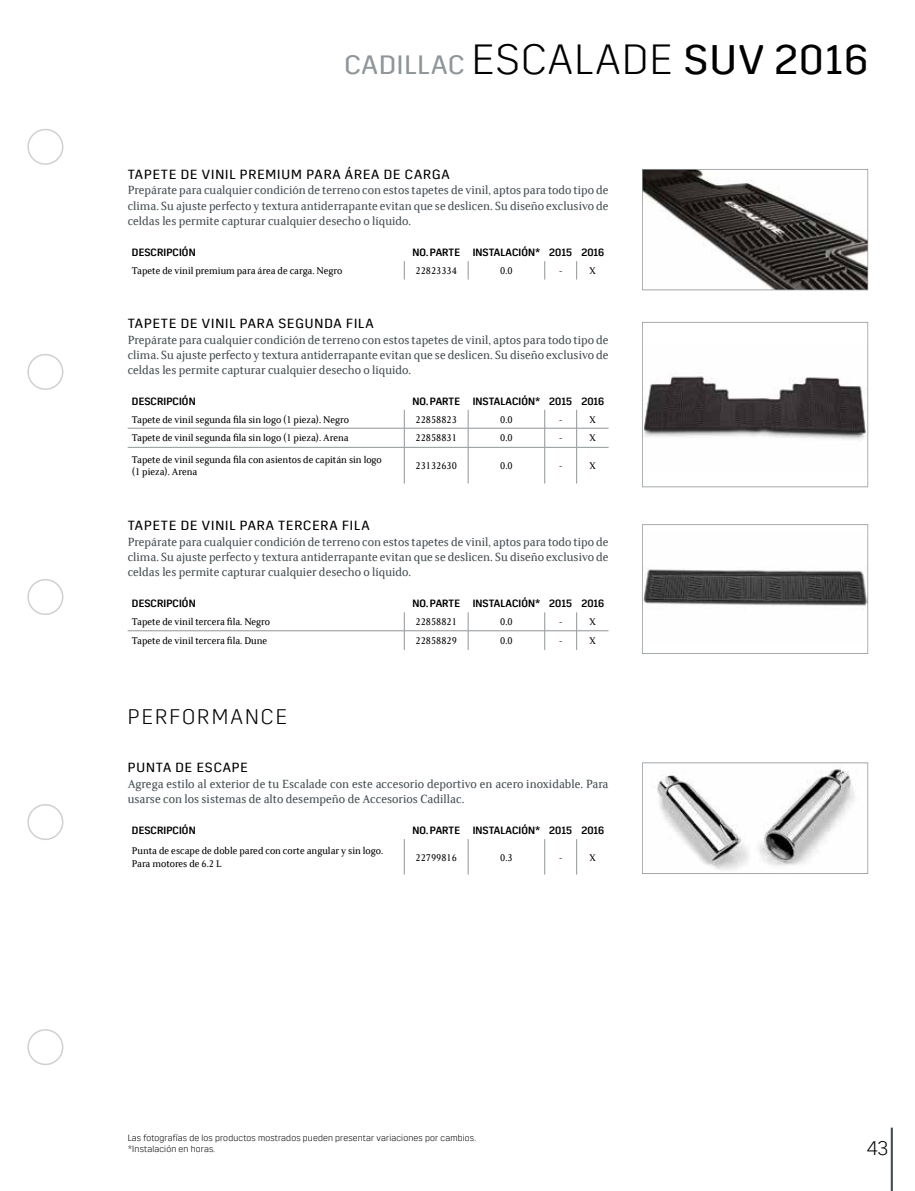
<style>
.page{position:relative;width:915px;height:1191px;background:#fff}
.page>*{position:absolute;margin:0;border:0;box-sizing:border-box;transform-origin:0 0}
.t1{font:27px "Cadillac Sans A";letter-spacing:.035em;color:#8f9598}
.t2{font:300 21px "Cadillac Sans A";letter-spacing:.1em;color:#000}
.t3{font:300 19.5px "Cadillac Sans A";color:#000}
.t4{font:13.5px "Cadillac Sans A";letter-spacing:.07em;color:#000}
.t5{font:12.75px/15.3px "Cadillac Serif";color:#454d51;text-align:justify}
.t6{font:10.5px/12.6px "Cadillac Serif";color:#000}
.t7{font:500 10.5px "Cadillac Sans A";letter-spacing:.01em;color:#000}
.t8{font:300 9px/10.5px "Cadillac Sans A";letter-spacing:.02em;color:#000}
.s1{font-weight:300;font-size:42px;color:#000}
.s2{font-size:42px;color:#000}
</style>
<div class="page">
<svg style="left:403px;top:261px;width:2px;height:18px"></svg>
<svg style="left:467px;top:261px;width:1px;height:18px"></svg>
<svg style="left:544px;top:261px;width:1px;height:18px"></svg>
<svg style="left:576px;top:261px;width:1px;height:18px"></svg>
<hr style="left:128px;top:428px;width:276px;height:1px;background:#8f9598">
<hr style="left:404px;top:428px;width:64px;height:1px;background:#8f9598">
<svg style="left:403px;top:409px;width:2px;height:38px"></svg>
<hr style="left:468px;top:428px;width:76px;height:1px;background:#8f9598">
<svg style="left:467px;top:410px;width:1px;height:37px"></svg>
<hr style="left:544px;top:428px;width:32px;height:1px;background:#8f9598">
<svg style="left:544px;top:409px;width:1px;height:38px"></svg>
<hr style="left:576px;top:428px;width:32px;height:1px;background:#8f9598">
<svg style="left:576px;top:409px;width:1px;height:38px"></svg>
<hr style="left:128px;top:447px;width:276px;height:1px;background:#8f9598">
<hr style="left:404px;top:447px;width:64px;height:1px;background:#8f9598">
<hr style="left:404px;top:447px;width:1px;height:36px;background:#8f9598">
<hr style="left:468px;top:447px;width:76px;height:1px;background:#8f9598">
<hr style="left:467px;top:447px;width:1px;height:36px;background:#8f9598">
<hr style="left:544px;top:447px;width:32px;height:1px;background:#8f9598">
<hr style="left:544px;top:447px;width:1px;height:36px;background:#8f9598">
<hr style="left:576px;top:447px;width:32px;height:1px;background:#8f9598">
<hr style="left:576px;top:447px;width:1px;height:36px;background:#8f9598">
<hr style="left:128px;top:630px;width:276px;height:1px;background:#8f9598">
<hr style="left:404px;top:630px;width:64px;height:1px;background:#8f9598">
<svg style="left:403px;top:612px;width:2px;height:38px"></svg>
<hr style="left:468px;top:630px;width:76px;height:1px;background:#8f9598">
<svg style="left:467px;top:612px;width:1px;height:38px"></svg>
<hr style="left:544px;top:630px;width:32px;height:1px;background:#8f9598">
<svg style="left:544px;top:612px;width:1px;height:38px"></svg>
<hr style="left:576px;top:630px;width:32px;height:1px;background:#8f9598">
<svg style="left:576px;top:612px;width:1px;height:38px"></svg>
<hr style="left:404px;top:839px;width:1px;height:35px;background:#8f9598">
<hr style="left:467px;top:839px;width:1px;height:35px;background:#8f9598">
<hr style="left:544px;top:839px;width:1px;height:35px;background:#8f9598">
<hr style="left:576px;top:839px;width:1px;height:35px;background:#8f9598">
<svg style="left:642px;top:169px;width:225px;height:121px"></svg>
<svg style="left:642px;top:322px;width:225px;height:165px"></svg>
<svg style="left:642px;top:524px;width:225px;height:130px"></svg>
<svg style="left:642px;top:762px;width:225px;height:112px"></svg>
<hr style="left:890px;top:1127px;width:2px;height:64px;background:#454d51">
<div style="left:27px;top:129px;width:36px;height:36px;border:2px solid #d0d0d0;border-radius:50%"></div>
<div style="left:27px;top:354px;width:36px;height:36px;border:2px solid #d0d0d0;border-radius:50%"></div>
<div style="left:27px;top:579px;width:36px;height:36px;border:2px solid #d0d0d0;border-radius:50%"></div>
<div style="left:27px;top:804px;width:36px;height:36px;border:2px solid #d0d0d0;border-radius:50%"></div>
<div style="left:27px;top:1029px;width:36px;height:36px;border:2px solid #d0d0d0;border-radius:50%"></div>
<h1 class="t1" style="left:344px;top:50px;width:525px">CADILLAC <span class="s1">ESCALADE</span> <span class="s2">SUV 2016</span></h1>
<p class="t4" style="left:128px;top:167px;width:323px">TAPETE DE VINIL PREMIUM PARA ÁREA DE CARGA</p>
<p class="t5" style="left:128px;top:182px;width:482px">Prepárate para cualquier condición de terreno con estos tapetes de vinil, aptos para todo tipo de clima. Su ajuste perfecto y textura antiderrapante evitan que se deslicen. Su diseño exclusivo de celdas les permite capturar cualquier desecho o líquido.</p>
<p class="t7" style="left:132px;top:246px;width:65px">DESCRIPCIÓN</p>
<p class="t7" style="left:412px;top:246px;width:193px">NO. PARTE INSTALACIÓN* 2015 2016</p>
<p class="t6" style="left:132px;top:264px;width:212px">Tapete de vinil premium para área de carga. Negro</p>
<p class="t6" style="left:415px;top:264px;width:43px">22823334</p>
<p class="t6" style="left:500px;top:264px;width:14px">0.0</p>
<p class="t6" style="left:559px;top:264px;width:5px">-</p>
<p class="t6" style="left:589px;top:264px;width:8px">X</p>
<p class="t4" style="left:128px;top:316px;width:247px">TAPETE DE VINIL PARA SEGUNDA FILA</p>
<p class="t5" style="left:128px;top:331px;width:482px">Prepárate para cualquier condición de terreno con estos tapetes de vinil, aptos para todo tipo de clima. Su ajuste perfecto y textura antiderrapante evitan que se deslicen. Su diseño exclusivo de celdas les permite capturar cualquier desecho o líquido.</p>
<p class="t7" style="left:132px;top:395px;width:65px">DESCRIPCIÓN</p>
<p class="t7" style="left:412px;top:395px;width:193px">NO. PARTE INSTALACIÓN* 2015 2016</p>
<p class="t6" style="left:132px;top:412px;width:218px">Tapete de vinil segunda fila sin logo (1 pieza). Negro</p>
<p class="t6" style="left:415px;top:412px;width:43px">22858823</p>
<p class="t6" style="left:500px;top:412px;width:14px">0.0</p>
<p class="t6" style="left:559px;top:412px;width:5px">-</p>
<p class="t6" style="left:589px;top:412px;width:8px">X</p>
<p class="t6" style="left:132px;top:431px;width:218px">Tapete de vinil segunda fila sin logo (1 pieza). Arena</p>
<p class="t6" style="left:415px;top:431px;width:43px">22858831</p>
<p class="t6" style="left:500px;top:431px;width:14px">0.0</p>
<p class="t6" style="left:559px;top:431px;width:5px">-</p>
<p class="t6" style="left:589px;top:431px;width:8px">X</p>
<p class="t6" style="left:132px;top:453px;width:251px">Tapete de vinil segunda fila con asientos de capitán sin logo (1 pieza). Arena</p>
<p class="t6" style="left:415px;top:459px;width:43px">23132630</p>
<p class="t6" style="left:500px;top:459px;width:14px">0.0</p>
<p class="t6" style="left:559px;top:459px;width:5px">-</p>
<p class="t6" style="left:589px;top:459px;width:8px">X</p>
<p class="t4" style="left:128px;top:518px;width:243px">TAPETE DE VINIL PARA TERCERA FILA</p>
<p class="t5" style="left:128px;top:533px;width:482px">Prepárate para cualquier condición de terreno con estos tapetes de vinil, aptos para todo tipo de clima. Su ajuste perfecto y textura antiderrapante evitan que se deslicen. Su diseño exclusivo de celdas les permite capturar cualquier desecho o líquido.</p>
<p class="t7" style="left:132px;top:597px;width:65px">DESCRIPCIÓN</p>
<p class="t7" style="left:412px;top:597px;width:193px">NO. PARTE INSTALACIÓN* 2015 2016</p>
<p class="t6" style="left:132px;top:615px;width:140px">Tapete de vinil tercera fila. Negro</p>
<p class="t6" style="left:415px;top:615px;width:43px">22858821</p>
<p class="t6" style="left:500px;top:615px;width:14px">0.0</p>
<p class="t6" style="left:559px;top:615px;width:5px">-</p>
<p class="t6" style="left:589px;top:615px;width:8px">X</p>
<p class="t6" style="left:132px;top:634px;width:137px">Tapete de vinil tercera fila. Dune</p>
<p class="t6" style="left:415px;top:634px;width:43px">22858829</p>
<p class="t6" style="left:500px;top:634px;width:14px">0.0</p>
<p class="t6" style="left:559px;top:634px;width:5px">-</p>
<p class="t6" style="left:589px;top:634px;width:8px">X</p>
<h2 class="t2" style="left:128px;top:705px;width:161px">PERFORMANCE</h2>
<p class="t4" style="left:128px;top:760px;width:122px">PUNTA DE ESCAPE</p>
<p class="t5" style="left:128px;top:775px;width:482px">Agrega estilo al exterior de tu Escalade con este accesorio deportivo en acero inoxidable. Para usarse con los sistemas de alto desempeño de Accesorios Cadillac.</p>
<p class="t7" style="left:132px;top:824px;width:65px">DESCRIPCIÓN</p>
<p class="t7" style="left:412px;top:824px;width:193px">NO. PARTE INSTALACIÓN* 2015 2016</p>
<p class="t6" style="left:132px;top:844px;width:253px">Punta de escape de doble pared con corte angular y sin logo.<br>Para motores de 6.2 L</p>
<p class="t6" style="left:415px;top:850px;width:43px">22799816</p>
<p class="t6" style="left:500px;top:850px;width:14px">0.3</p>
<p class="t6" style="left:589px;top:850px;width:8px">X</p>
<p class="t8" style="left:128px;top:1133px;width:349px">Las fotografías de los productos mostrados pueden presentar variaciones por cambios. *Instalación en horas.</p>
<h3 class="t3" style="left:866px;top:1137px;width:23px">43</h3>
</div>
